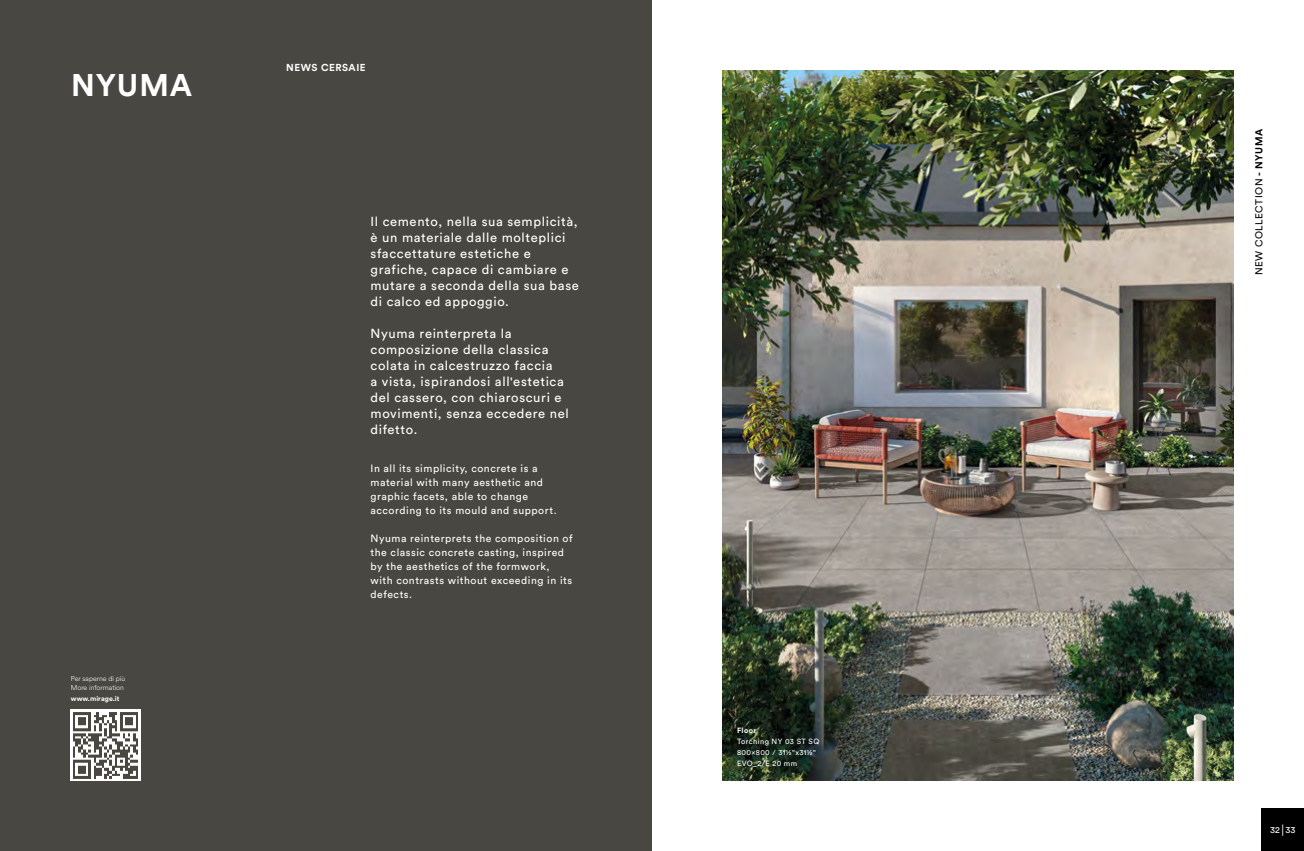
<style>
.page{position:relative;width:1304px;height:851px;background:#fff}
.page>*{position:absolute;margin:0;border:0;box-sizing:border-box;transform-origin:0 0}
.t1{font:700 31px "Circular Std";letter-spacing:.03em;color:#fff}
.t2{font:13px/16px "Circular Std";letter-spacing:.05em;color:#fff}
.t3{font:10.5px/14px "Circular Std";letter-spacing:.05em;color:#fff}
.t4{font:10px "Circular Std";letter-spacing:.05em;color:#000}
.t5{font:700 10px "Circular Std";letter-spacing:.05em;color:#fff}
.t6{font:9px "Circular Std";color:#fff}
.t7{font:7.5px/11px "Circular Std";letter-spacing:.05em;color:#fff}
.t8{font:700 7.5px "Circular Std";letter-spacing:.05em;color:#fff}
.t9{font:300 7px/8.4px "Circular Spotify Text";color:#fff}
.t10{font:700 7px "Circular Std";color:#fff}
.s1{font-weight:700}
.s2{font-size:12px}
</style>
<div class="page">
<img style="left:723px;top:71px;width:510px;height:709px">
<div style="left:0;top:0;width:652px;height:850px;background:#494741"></div>
<img style="left:71px;top:709px;width:70px;height:71px">
<div style="left:1261px;top:808px;width:43px;height:42px;background:#000"></div>
<h1 class="t1" style="left:71px;top:65px;width:123px">NYUMA</h1>
<p class="t9" style="left:71px;top:674px;width:56px">Per saperne di più<br>More information</p>
<p class="t10" style="left:71px;top:694px;width:50px">www.mirage.it</p>
<p class="t5" style="left:286px;top:61px;width:81px">NEWS CERSAIE</p>
<p class="t2" style="left:371px;top:213px;width:210px">Il cemento, nella sua semplicità, è un materiale dalle molteplici sfaccettature estetiche e grafiche, capace di cambiare e mutare a seconda della sua base di calco ed appoggio.</p>
<p class="t2" style="left:371px;top:325px;width:200px">Nyuma reinterpreta la composizione della classica colata in calcestruzzo faccia<br>a vista, ispirandosi all'estetica del cassero, con chiaroscuri e movimenti, senza eccedere nel difetto.</p>
<p class="t3" style="left:371px;top:460px;width:188px">In all its simplicity, concrete is a material with many aesthetic and graphic facets, able to change according to its mould and support.</p>
<p class="t3" style="left:371px;top:530px;width:204px">Nyuma reinterprets the composition of the classic concrete casting, inspired by the aesthetics of the formwork, with contrasts without exceeding in its defects.</p>
<p class="t8" style="left:737px;top:725px;width:21px">Floor</p>
<p class="t7" style="left:737px;top:735px;width:84px">Torching NY 03 ST SQ<br>800x800 / 31½"x31½"<br>EVO_2/E 20 mm</p>
<p class="t4" style="left:1253px;top:275px;width:148px;rotate:-90deg">NEW COLLECTION <span class="s1">- NYUMA</span></p>
<p class="t6" style="left:1270px;top:824px;width:27px">32<span class="s2">|</span> 33</p>
</div>
